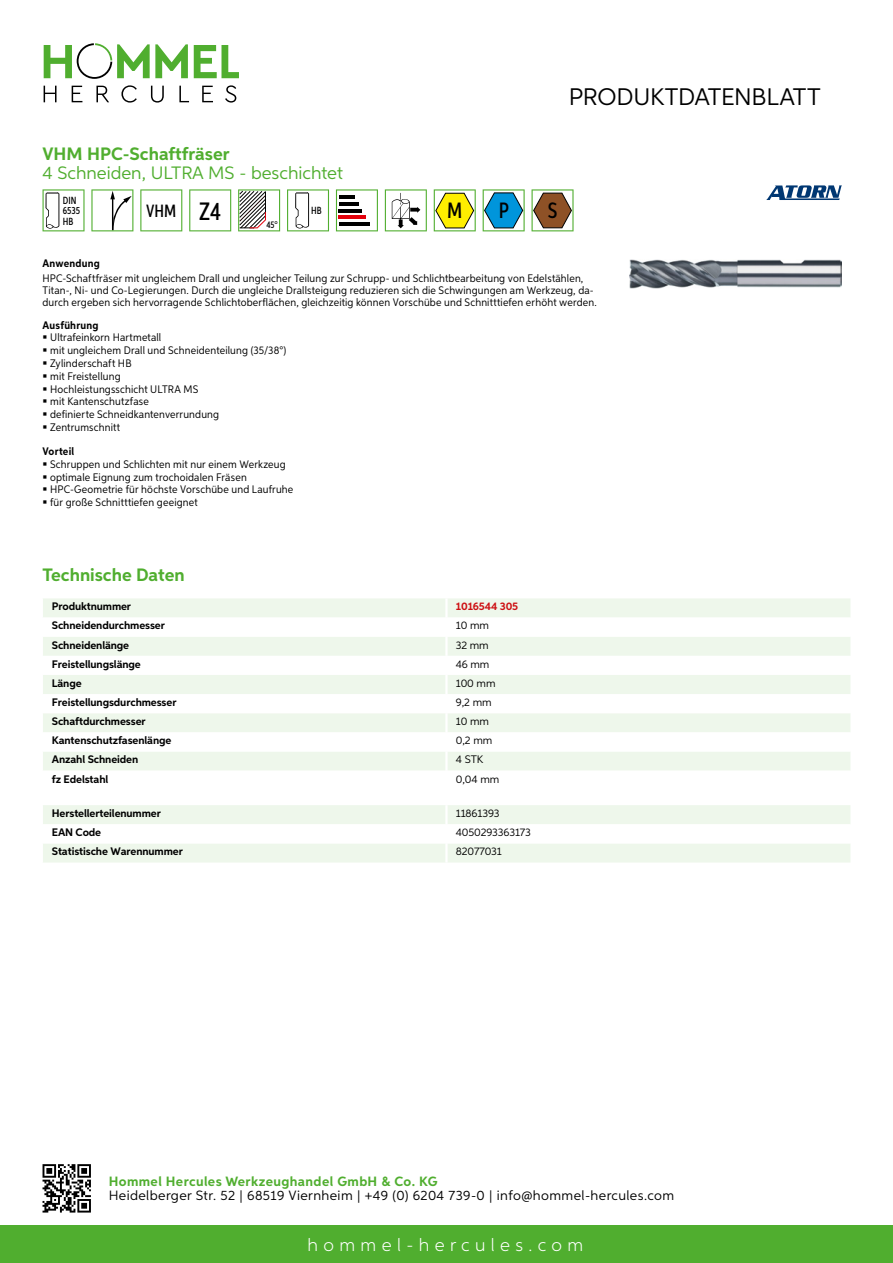
<style>
.page{position:relative;width:893px;height:1263px;background:#fff}
.page>*{position:absolute;margin:0;border:0;box-sizing:border-box;transform-origin:0 0}
.t1{font:24px "Aspira";letter-spacing:-.01em;color:#000}
.t2{font:500 22.2px "Aspira XX Nar";color:#000}
.t3{font:700 18px "Aspira";color:#50ae2f}
.t4{font:18px "Aspira";color:#50ae2f}
.t5{font:300 18px "Aspira";letter-spacing:.3em;color:#fff}
.t6{font:500 17.85px "Aspira XX Nar";color:#000}
.t7{font:13.5px "Aspira";letter-spacing:.03em;color:#000}
.t8{font:700 13.5px "Aspira";letter-spacing:.03em;color:#50ae2f}
.t9{font:10.95px/12.8px "Aspira Nar";letter-spacing:.015em;color:#000}
.t10{font:700 10.95px "Aspira";letter-spacing:-.01em;color:#000}
.t11{font:10.95px "Aspira";letter-spacing:-.01em;color:#000}
.t12{font:700 10.95px "Aspira Nar";letter-spacing:.02em;color:#000}
.t13{font:700 10.95px "Aspira";letter-spacing:-.01em;color:#cd1013}
.t14{font:500 10.35px/10.4px "Aspira XX Nar";color:#000}
.t15{font:500 9.6px "Aspira XX Nar";color:#000}
.s1{font-size:25.2px}
</style>
<div class="page">
<div style="left:0;top:1226px;width:893px;height:37px;background:#50ae2f"></div>
<svg style="left:43px;top:1164px;width:48px;height:48px"></svg>
<svg style="left:194px;top:45px;width:45px;height:33px"></svg>
<svg style="left:44px;top:43px;width:144px;height:36px"></svg>
<svg style="left:44px;top:86px;width:13px;height:16px"></svg>
<svg style="left:72px;top:86px;width:10px;height:16px"></svg>
<svg style="left:96px;top:86px;width:13px;height:16px"></svg>
<svg style="left:121px;top:85px;width:16px;height:18px"></svg>
<svg style="left:151px;top:86px;width:13px;height:17px"></svg>
<svg style="left:179px;top:86px;width:10px;height:16px"></svg>
<svg style="left:202px;top:86px;width:11px;height:16px"></svg>
<svg style="left:225px;top:85px;width:11px;height:18px"></svg>
<div style="left:43px;top:598px;width:807px;height:19px;background:#eef7eb"></div>
<svg style="left:43px;top:637px;width:807px;height:133px;fill:#eef7eb"></svg>
<hr style="left:445px;top:598px;width:3px;height:19px;background:#fff">
<hr style="left:445px;top:637px;width:3px;height:19px;background:#fff">
<hr style="left:445px;top:656px;width:3px;height:19px;background:#fff">
<hr style="left:445px;top:675px;width:3px;height:19px;background:#fff">
<hr style="left:445px;top:694px;width:3px;height:19px;background:#fff">
<hr style="left:445px;top:713px;width:3px;height:19px;background:#fff">
<hr style="left:445px;top:732px;width:3px;height:19px;background:#fff">
<hr style="left:445px;top:751px;width:3px;height:20px;background:#fff">
<svg style="left:43px;top:805px;width:807px;height:57px"></svg>
<hr style="left:445px;top:843px;width:3px;height:19px;background:#fff">
<svg style="left:43px;top:189px;width:42px;height:42px"></svg>
<svg style="left:91px;top:189px;width:42px;height:42px"></svg>
<svg style="left:140px;top:189px;width:42px;height:42px"></svg>
<svg style="left:189px;top:189px;width:42px;height:42px"></svg>
<svg style="left:238px;top:189px;width:42px;height:42px"></svg>
<svg style="left:287px;top:189px;width:42px;height:42px"></svg>
<svg style="left:336px;top:189px;width:42px;height:42px"></svg>
<hr style="left:339px;top:196px;width:16px;height:3px;background:#000">
<hr style="left:339px;top:202px;width:20px;height:4px;background:#000">
<hr style="left:339px;top:209px;width:23px;height:3px;background:#000">
<hr style="left:339px;top:216px;width:27px;height:3px;background:#e3000b">
<hr style="left:339px;top:222px;width:30px;height:4px;background:#000">
<svg style="left:385px;top:189px;width:42px;height:42px"></svg>
<svg style="left:434px;top:189px;width:42px;height:42px"></svg>
<svg style="left:483px;top:189px;width:42px;height:42px"></svg>
<svg style="left:532px;top:189px;width:42px;height:42px"></svg>
<img style="left:629px;top:259px;width:213px;height:29px">
<svg style="left:766px;top:185px;width:76px;height:15px"></svg>
<h1 class="t1" style="left:569px;top:82px;width:253px">Produktdatenblatt</h1>
<h3 class="t3" style="left:43px;top:142px;width:189px">VHM HPC-Schaftfräser</h3>
<h3 class="t4" style="left:43px;top:162px;width:120px">4 Schneiden, ULTRA</h3>
<h3 class="t4" style="left:208px;top:162px;width:136px">MS - beschichtet</h3>
<p class="t14" style="left:63px;top:195px;width:19px">DIN<br>6535<br>HB</p>
<h3 class="t6" style="left:146px;top:200px;width:76px">VHM <span class="s1">Z4</span></h3>
<p class="t15" style="left:267px;top:219px;width:13px">45°</p>
<p class="t14" style="left:311px;top:205px;width:12px">HB</p>
<h2 class="t2" style="left:447px;top:197px;width:17px">M</h2>
<h2 class="t2" style="left:499px;top:197px;width:12px">P</h2>
<h2 class="t2" style="left:548px;top:197px;width:11px">S</h2>
<p class="t12" style="left:43px;top:257px;width:59px">Anwendung</p>
<p class="t9" style="left:43px;top:273px;width:556px;line-height:12px">HPC-Schaftfräser mit ungleichem Drall und ungleicher Teilung zur Schrupp- und Schlichtbearbeitung von Edelstählen,<br>Titan-, Ni- und Co-Legierungen. Durch die ungleiche Drallsteigung reduzieren sich die Schwingungen am Werkzeug, da&shy;durch ergeben sich hervorragende Schlichtoberflächen, gleichzeitig können Vorschübe und Schnitttiefen erhöht werden.</p>
<p class="t12" style="left:43px;top:318px;width:58px">Ausführung</p>
<p class="t9" style="left:50px;top:331px;width:238px">Ultrafeinkorn Hartmetall<br>mit ungleichem Drall und Schneidenteilung (35/38°)<br>Zylinderschaft HB<br>mit Freistellung<br>Hochleistungsschicht ULTRA MS<br>mit Kantenschutzfase<br>definierte Schneidkantenverrundung<br>Zentrumschnitt</p>
<p class="t12" style="left:43px;top:445px;width:33px">Vorteil</p>
<p class="t9" style="left:50px;top:458px;width:245px">Schruppen und Schlichten mit nur einem Werkzeug optimale Eignung zum trochoidalen Fräsen HPC-Geometrie für höchste Vorschübe und Laufruhe für große Schnitttiefen geeignet</p>
<h3 class="t3" style="left:43px;top:564px;width:144px">Technische Daten</h3>
<p class="t10" style="left:52px;top:600px;width:81px">Produktnummer</p>
<p class="t13" style="left:456px;top:600px;width:64px">1016544 305</p>
<p class="t10" style="left:52px;top:619px;width:115px">Schneidendurchmesser</p>
<p class="t11" style="left:456px;top:619px;width:35px">10 mm</p>
<p class="t10" style="left:52px;top:638px;width:79px">Schneidenlänge</p>
<p class="t11" style="left:456px;top:638px;width:34px">32 mm</p>
<p class="t10" style="left:52px;top:657px;width:90px">Freistellungslänge</p>
<p class="t11" style="left:456px;top:657px;width:35px">46 mm</p>
<p class="t10" style="left:52px;top:676px;width:31px">Länge</p>
<p class="t11" style="left:456px;top:676px;width:41px">100 mm</p>
<p class="t10" style="left:52px;top:695px;width:126px">Freistellungsdurchmesser</p>
<p class="t11" style="left:456px;top:696px;width:37px">9,2 mm</p>
<p class="t10" style="left:52px;top:715px;width:95px">Schaftdurchmesser</p>
<p class="t11" style="left:456px;top:715px;width:35px">10 mm</p>
<p class="t10" style="left:52px;top:734px;width:121px">Kantenschutzfasenlänge</p>
<p class="t11" style="left:456px;top:734px;width:38px">0,2 mm</p>
<p class="t10" style="left:52px;top:753px;width:88px">Anzahl Schneiden</p>
<p class="t11" style="left:456px;top:753px;width:23px">4 STK</p>
<p class="t10" style="left:52px;top:772px;width:58px">fz Edelstahl</p>
<p class="t11" style="left:456px;top:772px;width:45px">0,04 mm</p>
<p class="t10" style="left:52px;top:807px;width:111px">Herstellerteilenummer</p>
<p class="t11" style="left:456px;top:807px;width:45px">11861393</p>
<p class="t10" style="left:52px;top:826px;width:51px">EAN Code</p>
<p class="t11" style="left:456px;top:826px;width:77px">4050293363173</p>
<p class="t10" style="left:52px;top:845px;width:132px">Statistische Warennummer</p>
<p class="t11" style="left:456px;top:845px;width:48px">82077031</p>
<p class="t8" style="left:109px;top:1172px;width:330px">Hommel Hercules Werkzeughandel GmbH &amp; Co. KG</p>
<p class="t7" style="left:109px;top:1187px;width:567px">Heidelberger Str. 52 | 68519 Viernheim | +49 (0) 6204 739-0 | info@hommel-hercules.com</p>
<h3 class="t5" style="left:307px;top:1234px;width:277px">hommel-hercules.com</h3>
</div>
